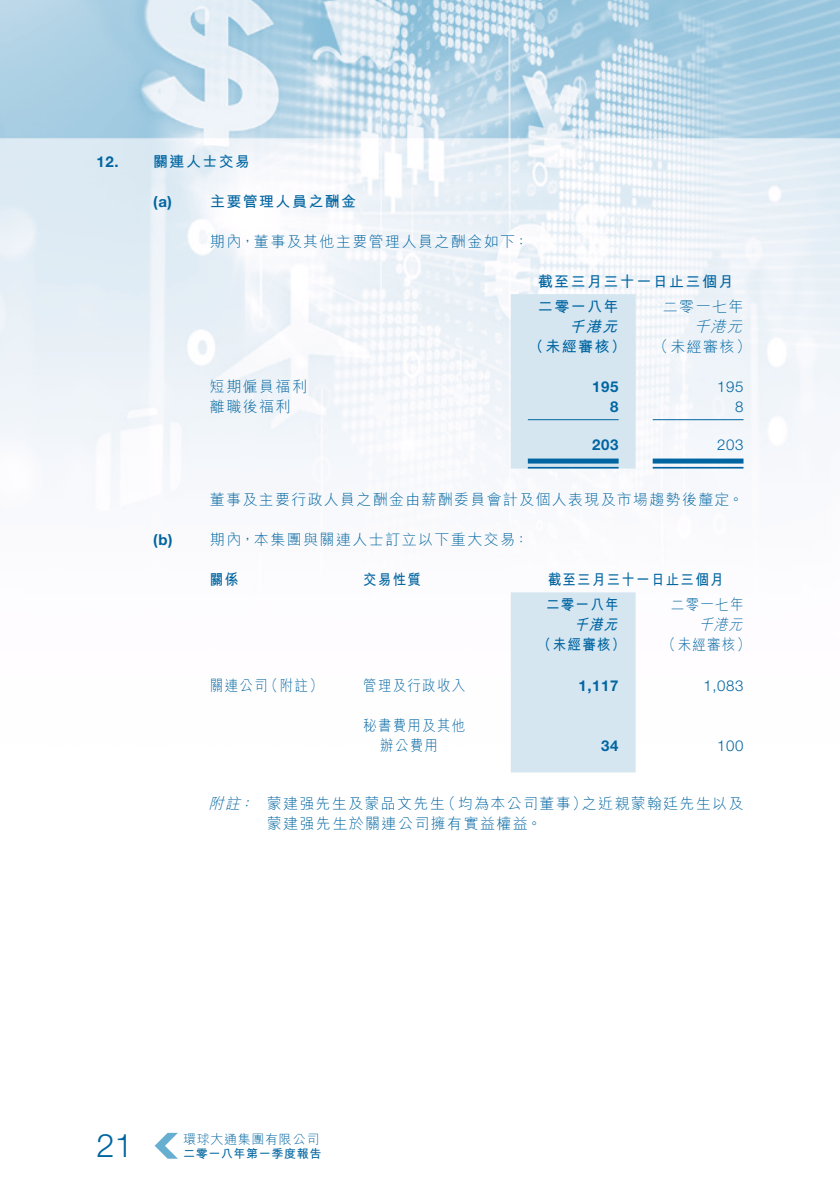
<style>
.page{position:relative;width:840px;height:1191px;background:#fff}
.page>*{position:absolute;margin:0;border:0;box-sizing:border-box;transform-origin:0 0}
.t1{font:300 32.4px "Helvetica Neue LT Std";color:#0065a1}
.Notes{font:300 15px/20px "M Hei HK";letter-spacing:.095em;color:#0065a1}
.Notes-2{font:300 15px/20px "M Hei HK";letter-spacing:.095em;color:#0065a1;scale:.9 1}
.Notes-3{font:700 15px "M Hei HK";letter-spacing:.095em;color:#0065a1;scale:.9 1}
.Notes-4{font:700 15px "M Hei HK";letter-spacing:.095em;color:#0065a1}
.Notes-5{font:700 15px "Helvetica Neue LT Std";letter-spacing:.045em;color:#0065a1}
.Notes-6{font:300 15px "Helvetica Neue LT Std";letter-spacing:.045em;color:#0065a1}
.Notes_HD1{font:700 15px "M Hei HK";letter-spacing:.095em;color:#0065a1}
.Notes_HD2{font:700 15px "M Hei HK";letter-spacing:.095em;color:#0065a1}
.Notes_HD2-2{font:700 15px "Helvetica Neue LT Std";color:#0065a1}
.Notes-7{font:italic 700 15px "M Hei HK";color:#0065a1}
.Notes-8{font:italic 300 15px "M Hei HK";color:#0065a1}
.Notes-9{font:italic 700 15px "M Hei HK";color:#0065a1;scale:.9 1}
.Notes-10{font:italic 300 15px "M Hei HK";color:#0065a1;scale:.9 1}
.t2{font:300 13px "M Hei HK";letter-spacing:.055em;color:#0065a1}
.t3{font:700 12px "M Hei HK";letter-spacing:.055em;color:#0065a1}
.s1{font-family:"Helvetica Neue LT Std"}
.s2{font-style:italic}
</style>
<div class="page">
<img style="left:0;top:0;width:839px;height:1159px">
<svg style="left:154px;top:1132px;width:24px;height:26px"></svg>
<div style="left:510px;top:294px;width:125px;height:174px;background:#d6e6f1"></div>
<hr style="left:527px;top:419px;width:91px;height:1px;background:#0065a1">
<hr style="left:652px;top:419px;width:91px;height:1px;background:#0065a1">
<div style="left:527px;top:458px;width:91px;height:5px;background:#0065a1"></div>
<hr style="left:527px;top:467px;width:91px;height:1px;background:#0065a1">
<div style="left:652px;top:458px;width:91px;height:5px;background:#0065a1"></div>
<hr style="left:652px;top:467px;width:91px;height:1px;background:#0065a1">
<div style="left:510px;top:592px;width:125px;height:180px;background:#d6e6f1"></div>
<p class="Notes_HD1" style="left:96px;top:150px;width:155px"><span class="s1">12.</span> 關連人士交易</p>
<p class="Notes_HD2-2" style="left:153px;top:192px;width:20px">(a)</p>
<p class="Notes_HD2" style="left:210px;top:190px;width:148px">主要管理人員之酬金</p>
<p class="Notes" style="left:210px;top:231px;width:320px">期內，董事及其他主要管理人員之酬金如下：</p>
<p class="Notes-4" style="left:537px;top:270px;width:197px">截至三月三十一日止三個月</p>
<p class="Notes-4" style="left:537px;top:296px;width:82px">二零一八年</p>
<p class="Notes" style="left:662px;top:296px;width:82px">二零一七年</p>
<p class="Notes-7" style="left:569px;top:316px;width:54px">千港元</p>
<p class="Notes-8" style="left:693px;top:319px;width:53px">千港元</p>
<p class="Notes-4" style="left:528px;top:336px;width:99px">（未經審核）</p>
<p class="Notes" style="left:652px;top:336px;width:99px">（未經審核）</p>
<p class="Notes" style="left:210px;top:376px;width:98px">短期僱員福利</p>
<p class="Notes-5" style="left:592px;top:378px;width:28px">195</p>
<p class="Notes-6" style="left:716px;top:378px;width:28px">195</p>
<p class="Notes" style="left:210px;top:396px;width:82px">離職後福利</p>
<p class="Notes-5" style="left:610px;top:398px;width:10px">8</p>
<p class="Notes-6" style="left:734px;top:398px;width:10px">8</p>
<p class="Notes-5" style="left:592px;top:435px;width:28px">203</p>
<p class="Notes-6" style="left:716px;top:435px;width:28px">203</p>
<p class="Notes" style="left:210px;top:489px;width:534px">董事及主要行政人員之酬金由薪酬委員會計及個人表現及市場趨勢後釐定。</p>
<p class="Notes-5" style="left:153px;top:530px;width:21px">(b)</p>
<p class="Notes" style="left:210px;top:529px;width:320px">期內，本集團與關連人士訂立以下重大交易：</p>
<p class="Notes-3" style="left:210px;top:568px;width:33px">關係</p>
<p class="Notes-3" style="left:363px;top:568px;width:66px">交易性質</p>
<p class="Notes-3" style="left:547px;top:568px;width:197px">截至三月三十一日止三個月</p>
<p class="Notes-3" style="left:545px;top:594px;width:82px">二零一八年</p>
<p class="Notes-2" style="left:670px;top:595px;width:82px">二零一七年</p>
<p class="Notes-9" style="left:573px;top:614px;width:55px">千港元</p>
<p class="Notes-10" style="left:698px;top:617px;width:54px">千港元</p>
<p class="Notes-3" style="left:537px;top:634px;width:99px">（未經審核）</p>
<p class="Notes-2" style="left:661px;top:635px;width:99px">（未經審核）</p>
<p class="Notes-2" style="left:210px;top:675px;width:127px">關連公司（附註）</p>
<p class="Notes-2" style="left:363px;top:675px;width:115px">管理及行政收入</p>
<p class="Notes-5" style="left:578px;top:676px;width:42px">1,117</p>
<p class="Notes-6" style="left:703px;top:676px;width:42px">1,083</p>
<p class="Notes-2" style="left:380px;top:715px;width:96px;text-indent:-17px">秘書費用及其他辦公費用</p>
<p class="Notes-5" style="left:601px;top:736px;width:19px">34</p>
<p class="Notes-6" style="left:716px;top:736px;width:28px">100</p>
<p class="Notes" style="left:266px;top:793px;width:478px;text-indent:-58px"><span class="s2">附註：</span> 蒙建强先生及蒙品文先生（均為本公司董事）之近親蒙翰廷先生以及蒙建强先生於關連公司擁有實益權益。</p>
<h1 class="t1" style="left:96px;top:1126px;width:38px">21</h1>
<p class="t2" style="left:183px;top:1132px;width:138px">環球大通集團有限公司</p>
<p class="t3" style="left:183px;top:1144px;width:140px">二零一八年第一季度報告</p>
</div>
